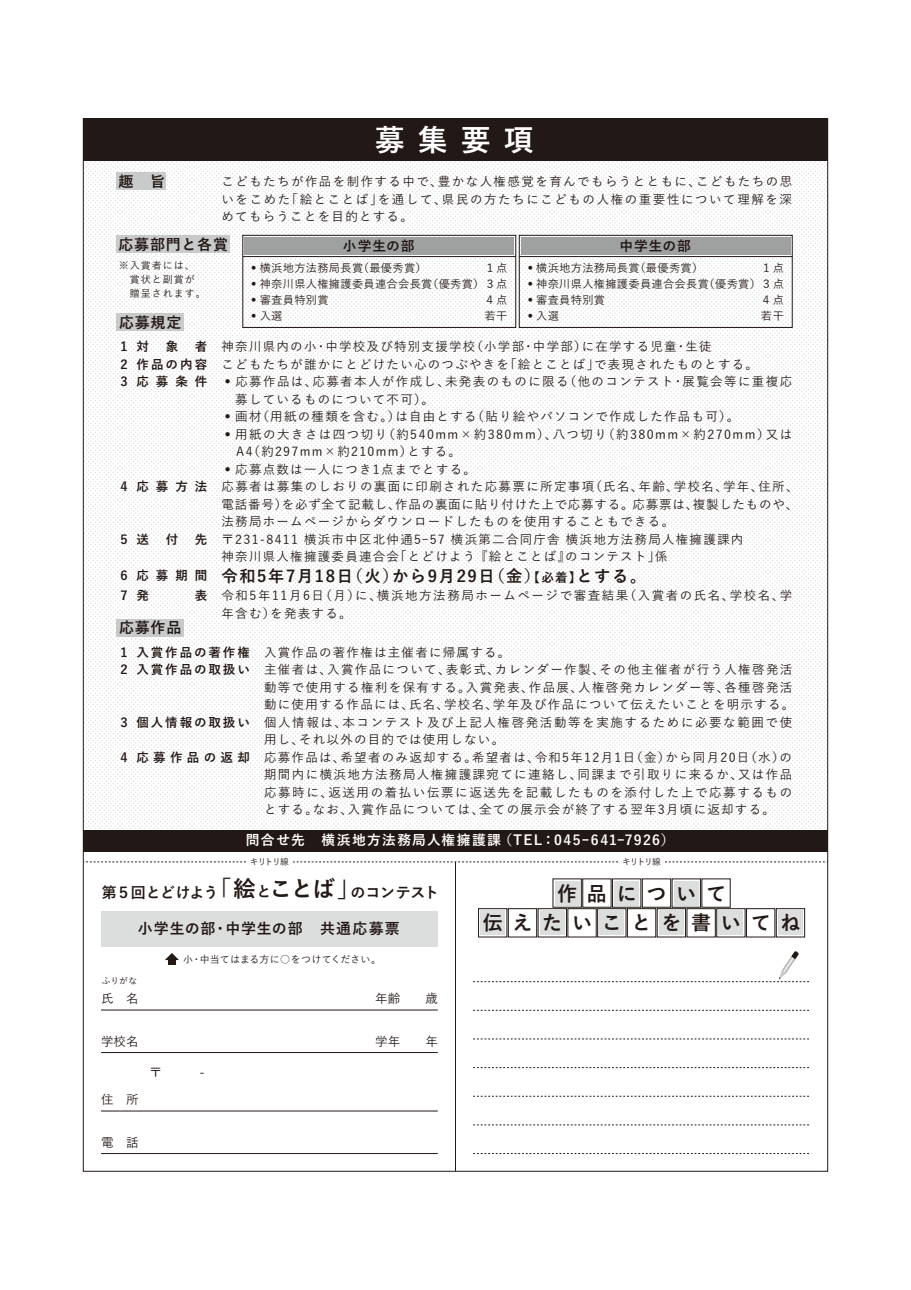
<style>
.page{position:relative;width:911px;height:1290px;background:#fff}
.page>*{position:absolute;margin:0;border:0;box-sizing:border-box;transform-origin:0 0}
.t1{font:700 30px "Yu Go";color:#fff}
.t2{font:700 20px/29.8px "Yu Go";letter-spacing:.49em;color:#221815}
.t3{font:700 16.25px "Yu Go";letter-spacing:.1em;color:#221815}
.t4{font:700 15px "Yu Go";letter-spacing:.05em;color:#221815}
.t5{font:700 15px "Yu Go";letter-spacing:-.025em;color:#221815}
.t6{font:700 13.75px "Yu Go";letter-spacing:.1em;color:#fff}
.t7{font:700 13.75px "Yu Go";letter-spacing:.06em;color:#221815}
.t8{font:500 12.5px/17.5px "Yu Go";letter-spacing:.1em;color:#221815}
.t9{font:700 12.5px/17.5px "Yu Go";letter-spacing:.155em;color:#221815}
.t10{font:500 12.5px/17.5px "Yu Go";letter-spacing:.125em;color:#221815}
.t11{font:700 12.5px "Yu Go";letter-spacing:.345em;color:#221815}
.t12{font:500 11.25px/16.2px "Yu Go";letter-spacing:.025em;color:#221815}
.t13{font:500 10px/13.8px "Yu Go";letter-spacing:.1em;color:#221815}
.t14{font:500 10px "Yu Go";letter-spacing:.005em;color:#221815}
.t15{font:500 8.75px "Yu Go";letter-spacing:-.11em;color:#221815}
.s1{font-size:12.5px}
.s2{font-size:22.5px}
</style>
<div class="page">
<svg style="left:85px;top:161px;width:740px;height:668px"></svg>
<div style="left:244px;top:237px;width:270px;height:18px;background:#9fa0a0"></div>
<svg style="left:86px;top:862px;width:739px;height:1px"></svg>
<hr style="left:455px;top:862px;width:1px;height:309px;background:#221815">
<div style="left:246px;top:856px;width:46px;height:12px;background:#fff"></div>
<div style="left:618px;top:856px;width:46px;height:12px;background:#fff"></div>
<div style="left:101px;top:911px;width:337px;height:35px;background:#dcdddd"></div>
<svg style="left:165px;top:953px;width:14px;height:11px"></svg>
<hr style="left:101px;top:1010px;width:337px;height:1px;background:#221815">
<svg style="left:473px;top:1010px;width:336px;height:1px"></svg>
<svg style="left:473px;top:1039px;width:336px;height:1px"></svg>
<svg style="left:473px;top:1067px;width:336px;height:1px"></svg>
<svg style="left:473px;top:1096px;width:336px;height:1px"></svg>
<svg style="left:473px;top:1124px;width:336px;height:1px"></svg>
<svg style="left:473px;top:1153px;width:336px;height:1px"></svg>
<hr style="left:101px;top:1052px;width:337px;height:1px;background:#221815">
<hr style="left:101px;top:1111px;width:337px;height:1px;background:#221815">
<hr style="left:101px;top:1153px;width:337px;height:1px;background:#221815">
<div style="left:243px;top:235px;width:273px;height:93px;border:1px solid #221815"></div>
<hr style="left:243px;top:256px;width:273px;height:1px;background:#221815">
<div style="left:521px;top:237px;width:269px;height:18px;background:#9fa0a0"></div>
<div style="left:519px;top:235px;width:273px;height:93px;border:1px solid #221815"></div>
<hr style="left:519px;top:256px;width:273px;height:1px;background:#221815">
<div style="left:117px;top:173px;width:49px;height:17px;background:#c9caca"></div>
<div style="left:117px;top:313px;width:67px;height:18px;background:#c9caca"></div>
<div style="left:117px;top:619px;width:67px;height:17px;background:#c9caca"></div>
<div style="left:117px;top:235px;width:113px;height:18px;background:#c9caca"></div>
<div style="left:83px;top:830px;width:744px;height:21px;background:#221815"></div>
<div style="left:555px;top:881px;width:24px;height:24px;background:#dcdddd"></div>
<div style="left:614px;top:881px;width:25px;height:24px;background:#dcdddd"></div>
<div style="left:674px;top:881px;width:24px;height:24px;background:#dcdddd"></div>
<div style="left:478px;top:908px;width:29px;height:29px;border:1px solid #221815"></div>
<div style="left:480px;top:910px;width:25px;height:25px;background:#dcdddd"></div>
<div style="left:540px;top:910px;width:24px;height:25px;background:#dcdddd"></div>
<div style="left:599px;top:910px;width:25px;height:25px;background:#dcdddd"></div>
<div style="left:659px;top:910px;width:25px;height:25px;background:#dcdddd"></div>
<div style="left:718px;top:910px;width:25px;height:25px;background:#dcdddd"></div>
<div style="left:778px;top:910px;width:25px;height:25px;background:#dcdddd"></div>
<div style="left:508px;top:908px;width:29px;height:29px;border:1px solid #221815"></div>
<div style="left:597px;top:908px;width:29px;height:29px;border:1px solid #221815"></div>
<div style="left:627px;top:908px;width:29px;height:29px;border:1px solid #221815"></div>
<div style="left:716px;top:908px;width:29px;height:29px;border:1px solid #221815"></div>
<div style="left:746px;top:908px;width:29px;height:29px;border:1px solid #221815"></div>
<div style="left:776px;top:908px;width:29px;height:29px;border:1px solid #221815"></div>
<div style="left:642px;top:879px;width:29px;height:28px;border:1px solid #221815"></div>
<svg style="left:473px;top:951px;width:336px;height:31px"></svg>
<div style="left:83px;top:119px;width:744px;height:42px;background:#221815"></div>
<h1 class="t1" style="left:375px;top:123px;width:161px">募 集 要 項</h1>
<p class="t4" style="left:118px;top:173px;width:48px">趣　旨</p>
<p class="t8" style="left:221px;top:171px;width:572px;text-align:justify">こどもたちが作品を制作する中で、豊かな人権感覚を育んでもらうとともに、こどもたちの思いをこめた「絵とことば」を通して、県民の方たちにこどもの人権の重要性について理解を深めてもらうことを目的とする。</p>
<p class="t4" style="left:118px;top:236px;width:111px">応募部門と各賞</p>
<p class="t7" style="left:343px;top:238px;width:73px">小学生の部</p>
<p class="t7" style="left:619px;top:238px;width:73px">中学生の部</p>
<p class="t13" style="left:119px;top:257px;width:88px">※入賞者には、　賞状と副賞が　贈呈されます。</p>
<p class="t12" style="left:484px;top:258px;width:25px">１点</p>
<p class="t12" style="left:484px;top:290px;width:25px">４点若干</p>
<p class="t12" style="left:248px;top:258px;width:180px">•横浜地方法務局長賞（最優秀賞）</p>
<p class="t12" style="left:248px;top:274px;width:261px">•神奈川県人権擁護委員連合会長賞（優秀賞）３点</p>
<p class="t12" style="left:248px;top:290px;width:82px">•審査員特別賞</p>
<p class="t12" style="left:248px;top:307px;width:36px">•入選</p>
<p class="t4" style="left:119px;top:314px;width:64px">応募規定</p>
<p class="t12" style="left:524px;top:258px;width:180px">•横浜地方法務局長賞（最優秀賞）</p>
<p class="t12" style="left:524px;top:274px;width:261px">•神奈川県人権擁護委員連合会長賞（優秀賞）３点</p>
<p class="t12" style="left:524px;top:290px;width:82px">•審査員特別賞</p>
<p class="t12" style="left:524px;top:307px;width:36px">•入選</p>
<p class="t12" style="left:761px;top:258px;width:25px">１点</p>
<p class="t12" style="left:761px;top:290px;width:25px">４点若干</p>
<p class="t8" style="left:221px;top:336px;width:538px">神奈川県内の小・中学校及び特別支援学校（小学部・中学部）に在学する児童・生徒<br>こどもたちが誰かにとどけたい心のつぶやきを「絵とことば」で表現されたものとする。</p>
<p class="t8" style="left:221px;top:371px;width:572px">•応募作品は、応募者本人が作成し、未発表のものに限る（他のコンテスト・展覧会等に重複応　募しているものについて不可）。</p>
<p class="t8" style="left:221px;top:406px;width:519px">•画材（用紙の種類を含む。）は自由とする（貼り絵やパソコンで作成した作品も可）。</p>
<p class="t8" style="left:236px;top:424px;width:557px;text-indent:-15px">•用紙の大きさは四つ切り（約540mm×約380mm）、八つ切り（約380mm×約270mm）又は<br>A4（約297mm×約210mm）とする。</p>
<p class="t8" style="left:221px;top:459px;width:578px">•応募点数は一人につき1点までとする。<br>応募者は募集のしおりの裏面に印刷された応募票に所定事項（氏名、年齢、学校名、学年、住所、電話番号）を必ず全て記載し、作品の裏面に貼り付けた上で応募する。応募票は、複製したものや、法務局ホームページからダウンロードしたものを使用することもできる。<br>〒231-8411 横浜市中区北仲通5ｰ57 横浜第二合同庁舎 横浜地方法務局人権擁護課内<br>神奈川県人権擁護委員連合会「とどけよう 『絵とことば』のコンテスト」係</p>
<h3 class="t3" style="left:221px;top:567px;width:426px">令和5年7月18日（火）から9月29日（金）<span class="s1">【必着】</span>とする。</h3>
<p class="t10" style="left:221px;top:585px;width:572px">令和5年11月6日（月）に、横浜地方法務局ホームページで審査結果（入賞者の氏名、学校名、学年含む）を発表する。</p>
<p class="t9" style="left:136px;top:338px;width:14px">対</p>
<p class="t9" style="left:166px;top:338px;width:14px">象</p>
<p class="t9" style="left:136px;top:338px;width:72px;text-align:justify;text-indent:58px">者作品の内容応募条件</p>
<p class="t9" style="left:120px;top:338px;width:9px;text-align:justify">1<br>2<br>3</p>
<p class="t9" style="left:136px;top:478px;width:72px">応募方法</p>
<p class="t9" style="left:120px;top:478px;width:9px">4</p>
<p class="t9" style="left:136px;top:531px;width:14px">送</p>
<p class="t9" style="left:166px;top:531px;width:14px">付</p>
<p class="t9" style="left:195px;top:531px;width:14px">先</p>
<p class="t9" style="left:136px;top:566px;width:72px;line-height:20px">応募期間発</p>
<p class="t9" style="left:120px;top:531px;width:9px">5</p>
<p class="t9" style="left:120px;top:566px;width:9px;line-height:20px">6<br>7</p>
<p class="t9" style="left:195px;top:587px;width:14px">表</p>
<p class="t4" style="left:119px;top:619px;width:64px">応募作品</p>
<p class="t9" style="left:120px;top:644px;width:9px">1<br>2</p>
<p class="t9" style="left:136px;top:644px;width:115px">入賞作品の著作権入賞作品の取扱い</p>
<p class="t8" style="left:264px;top:642px;width:531px">入賞作品の著作権は主催者に帰属する。<br>主催者は、入賞作品について、表彰式、カレンダー作製、その他主催者が行う人権啓発活動等で使用する権利を保有する。入賞発表、作品展、人権啓発カレンダー等、各種啓発活動に使用する作品には、氏名、学校名、学年及び作品について伝えたいことを明示する。個人情報は、本コンテスト及び上記人権啓発活動等を実施するために必要な範囲で使用し、それ以外の目的では使用しない。<br>応募作品は、希望者のみ返却する。希望者は、令和5年12月1日（金）から同月20日（水）の期間内に横浜地方法務局人権擁護課宛てに連絡し、同課まで引取りに来るか、又は作品応募時に、返送用の着払い伝票に返送先を記載したものを添付した上で応募するものとする。なお、入賞作品については、全ての展示会が終了する翌年3月頃に返却する。</p>
<p class="t9" style="left:136px;top:714px;width:115px">個人情報の取扱い</p>
<p class="t11" style="left:136px;top:750px;width:115px">応募作品の返却</p>
<p class="t9" style="left:120px;top:714px;width:9px">3</p>
<p class="t9" style="left:120px;top:749px;width:9px">4</p>
<p class="t6" style="left:246px;top:832px;width:430px">問合せ先　横浜地方法務局人権擁護課（TEL：045ｰ641ｰ7926）</p>
<p class="t15" style="left:250px;top:854px;width:40px">キリトリ線</p>
<p class="t5" style="left:102px;top:884px;width:339px">第５回とどけよう<span class="s2">「絵</span>と<span class="s2">ことば」</span>のコンテスト</p>
<p class="t4" style="left:138px;top:920px;width:264px">小学生の部・中学生の部　共通応募票</p>
<p class="t14" style="left:183px;top:950px;width:199px">小・中当てはまる方に○をつけてください。</p>
<p class="t15" style="left:102px;top:973px;width:37px">ふりがな</p>
<p class="t8" style="left:101px;top:988px;width:39px">氏　名</p>
<p class="t8" style="left:375px;top:988px;width:64px">年齢　　歳</p>
<p class="t8" style="left:101px;top:1030px;width:39px">学校名</p>
<p class="t8" style="left:375px;top:1030px;width:64px">学年　　年</p>
<p class="t8" style="left:101px;top:1089px;width:39px">住　所</p>
<p class="t8" style="left:101px;top:1131px;width:39px">電　話</p>
<p class="t15" style="left:622px;top:854px;width:40px">キリトリ線</p>
<h2 class="t2" style="left:483px;top:879px;width:319px;text-indent:74px">作<br>伝えたいことを書いてね</h2>
<h2 class="t2" style="left:587px;top:879px;width:141px">品について</h2>
</div>
